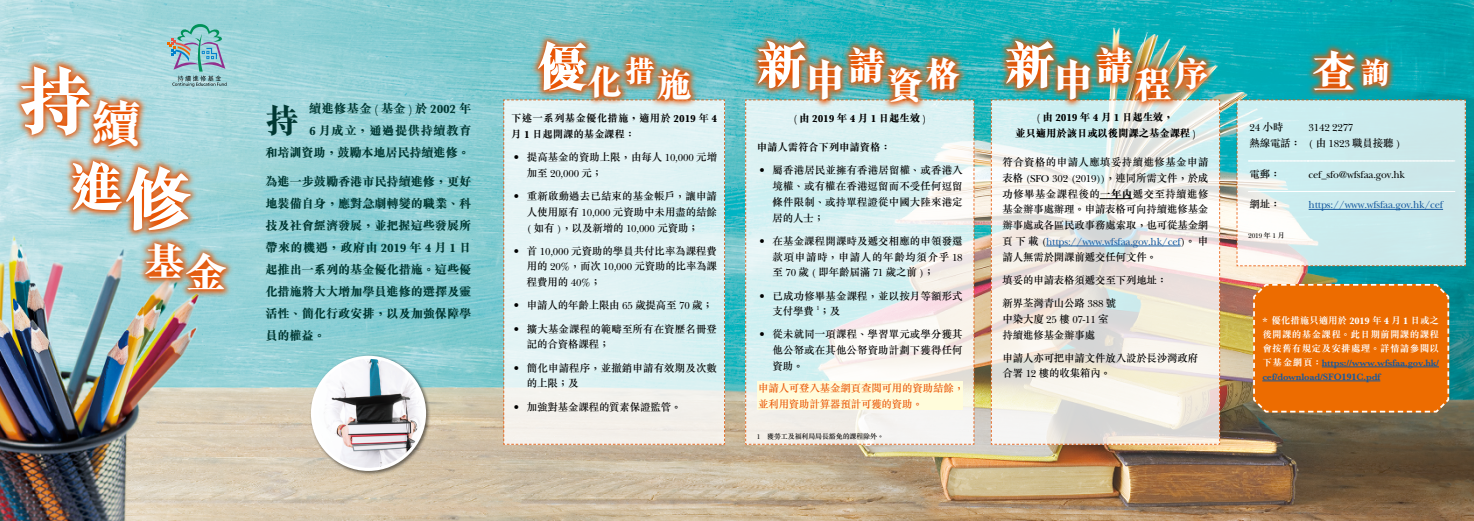
<style>
.page{position:relative;width:1474px;height:521px;background:#fff}
.page>*{position:absolute;margin:0;border:0;box-sizing:border-box;transform-origin:0 0}
.t1{font:800 74.38px "M Sung HK";color:#fff}
.t2{font:800 54.07px "M Sung HK";color:#fff}
.t3{font:800 53.11px "M Sung HK";color:#fff}
.t4{font:800 51.19px "M Sung HK";color:#fff}
.t5{font:800 44.27px "M Sung HK";color:#fff}
.t6{font:800 40.43px "M Sung HK";color:#fff}
.t7{font:800 37.19px "M Sung HK";color:#fff}
.t8{font:800 33.69px "M Sung HK";color:#003833}
.t9{font:800 12.25px/21.9px "M Sung HK";letter-spacing:-.01em;color:#003833;text-align:right}
.t10{font:500 10.5px/15.8px "M Sung HK";letter-spacing:-.02em;color:#000;text-align:justify}
.t11{font:500 10.5px/15.8px "M Sung HK";letter-spacing:.01em;color:#000}
.t12{font:500 10.5px/15.8px "M Sung HK";letter-spacing:-.02em;color:#ea5504}
.t13{font:700 10.5px/15.8px "M Sung HK";letter-spacing:.02em;color:#000}
.t14{font:800 10.5px/15.8px "M Sung HK";letter-spacing:-.02em;color:#000;text-align:center}
.t15{font:500 10.5px "M Sung HK";letter-spacing:-.02em;color:#15599f}
.t16{font:500 10.5px/15.8px "M Sung HK";letter-spacing:.005em;color:#000}
.t17{font:800 10.5px "M Sung HK";letter-spacing:.105em;color:#000}
.t18{font:700 10.5px "M Sung HK";letter-spacing:-.02em;color:#000}
.t19{font:700 9.62px/14px "M Sung HK";letter-spacing:-.02em;color:#fff;text-align:justify}
.t20{font:500 7px "M Sung HK";letter-spacing:-.02em;color:#000}
.t21{font:500 6.12px "M Sung HK";color:#000}
.s1{font-size:68.86px}
.s2{font-size:42px}
.s3{font-size:30.01px}
.s4{font-size:38.59px}
.s5{font-size:34.74px}
.s6{font-weight:800}
.s7{color:#15599f}
</style>
<div class="page">
<img style="left:0;top:0;width:1473px;height:521px">
<svg style="left:744px;top:99px;width:230px;height:346px"></svg>
<svg style="left:503px;top:99px;width:222px;height:346px;background:#e3f1f1"></svg>
<svg style="left:990px;top:99px;width:230px;height:346px"></svg>
<div style="left:756px;top:381px;width:206px;height:29px;background:#fffcdb"></div>
<hr style="left:1099px;top:198px;width:33px;height:1px;background:#000">
<hr style="left:1046px;top:246px;width:134px;height:1px;background:#15599f">
<svg style="left:1236px;top:99px;width:229px;height:167px;background:#d1eaeb"></svg>
<hr style="left:1308px;top:209px;width:134px;height:1px;background:#15599f">
<svg style="left:1252px;top:283px;width:197px;height:130px;background:#e8700a"></svg>
<svg style="left:801px;top:52px;width:48px;height:56px;background:#b59570"></svg>
<svg style="left:1049px;top:52px;width:48px;height:56px;background:#9a8f6b"></svg>
<svg style="left:840px;top:39px;width:52px;height:51px;background:#998056"></svg>
<svg style="left:1088px;top:39px;width:52px;height:51px;background:#938053"></svg>
<svg style="left:880px;top:59px;width:49px;height:51px;background:#b78d64"></svg>
<img style="left:1128px;top:60px;width:50px;height:49px">
<svg style="left:750px;top:33px;width:63px;height:63px;background:#a1855e"></svg>
<svg style="left:998px;top:33px;width:63px;height:63px;background:#888058"></svg>
<svg style="left:918px;top:50px;width:49px;height:48px;background:#828967"></svg>
<img style="left:1166px;top:50px;width:48px;height:47px">
<svg style="left:530px;top:34px;width:64px;height:64px;background:#b8875c"></svg>
<svg style="left:580px;top:58px;width:48px;height:48px;background:#c08e64"></svg>
<svg style="left:618px;top:49px;width:43px;height:43px;background:#af8960"></svg>
<svg style="left:650px;top:61px;width:48px;height:46px;background:#ba8d65"></svg>
<svg style="left:1305px;top:43px;width:57px;height:55px;background:#737f5d"></svg>
<svg style="left:1353px;top:51px;width:42px;height:43px;background:#708060"></svg>
<svg style="left:13px;top:58px;width:84px;height:85px;background:#ce9973"></svg>
<svg style="left:86px;top:92px;width:61px;height:62px;background:#d08f63"></svg>
<svg style="left:64px;top:154px;width:65px;height:64px;background:#d48a5a"></svg>
<svg style="left:118px;top:159px;width:80px;height:79px;background:#ca8f65"></svg>
<svg style="left:138px;top:235px;width:53px;height:51px;background:#c9936c"></svg>
<svg style="left:178px;top:246px;width:55px;height:52px;background:#be9876"></svg>
<svg style="left:167px;top:23px;width:59px;height:64px;background:#90bdc3"></svg>
<div style="left:309px;top:354px;width:121px;height:121px;background:#000;opacity:.5"></div>
<img style="left:312px;top:357px;width:112px;height:112px;border-radius:56px">
<div style="left:311px;top:356px;width:115px;height:115px;border:3px solid #fff;border-radius:50%"></div>
<h1 class="t1" style="left:19px;top:50px;width:124px">持<sub>續</sub></h1>
<h2 class="t2" style="left:70px;top:150px;width:124px">進<span class="s1">修</span></h2>
<h3 class="t6" style="left:145px;top:234px;width:84px">基<span class="s2">金</span></h3>
<p class="t9" style="left:265px;top:97px;width:207px">續進修基金 ( 基金 ) 於 2002 年<br>6 月成立，通過提供持續教育<br>和培訓資助，鼓勵本地居民持續進修。</p>
<p class="t9" style="left:265px;top:170px;width:207px;text-align:justify">為進一步鼓勵香港市民持續進修，更好地裝備自身，應對急劇轉變的職業、科技及社會經濟發展，並把握這些發展所帶來的機遇，政府由 2019 年 4 月 1 日起推出一系列的基金優化措施。這些優化措施將大大增加學員進修的選擇及靈活性、簡化行政安排，以及加強保障學員的權益。</p>
<h3 class="t8" style="left:265px;top:97px;width:35px">持</h3>
<h3 class="t3" style="left:536px;top:30px;width:121px">優<sub>化</sub><span class="s3">措</span></h3>
<h3 class="t4" style="left:657px;top:29px;width:478px"><sub>施</sub> 新<sub>申</sub><span class="s4">請</span><sub>資</sub><span class="s5">格</span> 新<sub>申</sub><span class="s4">請</span></h3>
<h3 class="t7" style="left:1134px;top:59px;width:75px">程<sup>序</sup></h3>
<h3 class="t5" style="left:1311px;top:41px;width:80px">查<span class="s3">詢</span></h3>
<p class="t13" style="left:511px;top:110px;width:207px">下述一系列基金優化措施，適用於 2019 年 4月 1 日起開課的基金課程：</p>
<p class="t10" style="left:527px;top:149px;width:192px;text-indent:-16px">• 提高基金的資助上限，由每人 10,000 元增加至 20,000 元；</p>
<p class="t10" style="left:527px;top:188px;width:192px;text-indent:-16px">• 重新啟動過去已結束的基金帳戶，讓申請人使用原有 10,000 元資助中未用盡的結餘( 如有 )，以及新增的 10,000 元資助；</p>
<p class="t10" style="left:527px;top:243px;width:192px;text-indent:-16px">• 首 10,000 元資助的學員共付比率為課程費用的 20%，而次 10,000 元資助的比率為課程費用的 40%；</p>
<p class="t10" style="left:511px;top:297px;width:203px">• 申請人的年齡上限由 65 歲提高至 70 歲；</p>
<p class="t16" style="left:527px;top:320px;width:192px;text-indent:-16px">• 擴大基金課程的範疇至所有在資歷名冊登記的合資格課程；</p>
<p class="t11" style="left:527px;top:359px;width:192px;text-indent:-16px">• 簡化申請程序，並撤銷申請有效期及次數的上限；及</p>
<p class="t10" style="left:511px;top:398px;width:172px">• 加強對基金課程的質素保證監管。</p>
<p class="t17" style="left:794px;top:111px;width:133px">(由2019年4月1日起生效)</p>
<p class="t18" style="left:756px;top:140px;width:135px">申請人需符合下列申請資格：</p>
<p class="t10" style="left:772px;top:162px;width:192px;text-indent:-16px">• 屬香港居民並擁有香港居留權、或香港入境權、或有權在香港逗留而不受任何逗留條件限制、或持單程證從中國大陸來港定居的人士；</p>
<p class="t10" style="left:772px;top:233px;width:192px;text-indent:-16px">• 在基金課程開課時及遞交相應的申領發還款項申請時，申請人的年齡均須介乎 18至 70 歲 ( 即年齡屆滿 71 歲之前 )；</p>
<p class="t11" style="left:772px;top:287px;width:192px;text-indent:-16px">• 已成功修畢基金課程，並以按月等額形式支付學費</p>
<p class="t21" style="left:816px;top:303px;width:5px">1</p>
<p class="t10" style="left:819px;top:303px;width:22px">；及</p>
<p class="t10" style="left:772px;top:326px;width:192px;text-indent:-16px">• 從未就同一項課程、學習單元或學分獲其他公帑或在其他公帑資助計劃下獲得任何資助。</p>
<p class="t12" style="left:758px;top:380px;width:208px">申請人可登入基金網頁查閱可用的資助結餘，並利用資助計算器預計可獲的資助。</p>
<p class="t20" style="left:756px;top:432px;width:129px">1　獲勞工及福利局局長豁免的課程除外。</p>
<p class="t14" style="left:1015px;top:109px;width:182px">( 由 2019 年 4 月 1 日起生效，<br>並只適用於該日或以後開課之基金課程 )</p>
<p class="t10" style="left:1002px;top:154px;width:207px">符合資格的申請人應填妥持續進修基金申請表格 (SFO 302 (2019))，連同所需文件，於成功修畢基金課程後的<span class="s6">一年內</span>遞交至持續進修基金辦事處辦理。申請表格可向持續進修基金辦事處或各區民政事務處索取，也可從基金網頁下載 (<span class="s7">https://www.wfsfaa.gov.hk/cef</span>)。申請人無需於開課前遞交任何文件。</p>
<p class="t10" style="left:1002px;top:272px;width:166px">填妥的申請表格須遞交至下列地址：</p>
<p class="t10" style="left:1002px;top:295px;width:115px;text-align:left">新界荃灣青山公路 388 號中染大廈 25 樓 07-11 室持續進修基金辦事處</p>
<p class="t10" style="left:1002px;top:350px;width:197px">申請人亦可把申請文件放入設於長沙灣政府合署 12 樓的收集箱內。</p>
<p class="t10" style="left:1249px;top:119px;width:53px">24 小時<br>熱線電話：</p>
<p class="t10" style="left:1308px;top:119px;width:93px">3142 2277<br>( 由 1823 職員接聽 )</p>
<p class="t10" style="left:1249px;top:166px;width:33px">電郵：</p>
<p class="t10" style="left:1308px;top:166px;width:98px">cef_sfo@wfsfaa.gov.hk</p>
<p class="t10" style="left:1249px;top:196px;width:33px">網址：</p>
<p class="t15" style="left:1308px;top:197px;width:136px">https://www.wfsfaa.gov.hk/cef</p>
<p class="t20" style="left:1248px;top:231px;width:38px">2019 年 1 月</p>
<p class="t19" style="left:1262px;top:313px;width:178px">* 優化措施只適用於 2019 年 4 月 1 日或之後開課的基金課程。此日期前開課的課程會按舊有規定及安排處理。詳情請參閱以下基金網頁：<span class="s7">https://www.wfsfaa.gov.hk/ cef/download/SFO191C.pdf</span></p>
</div>
